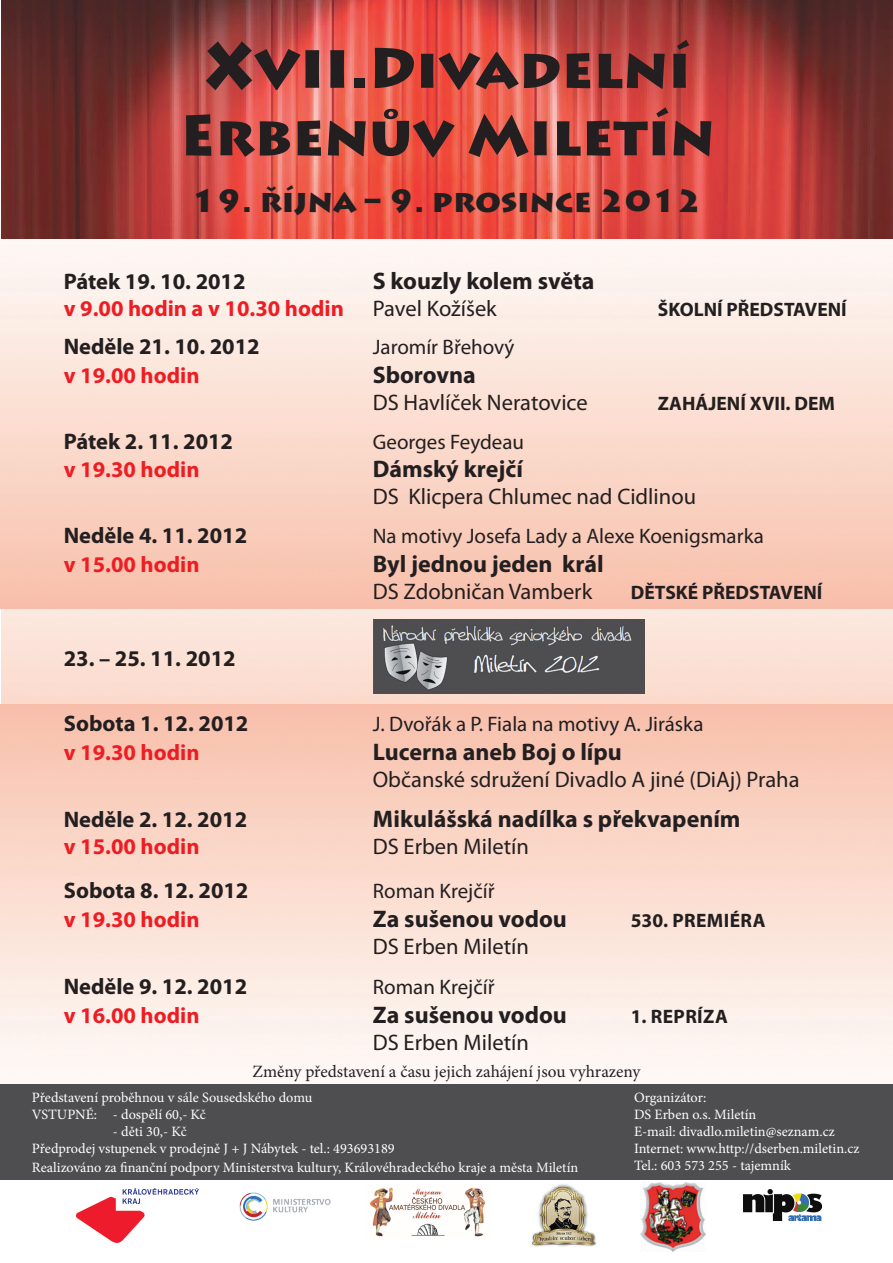
<style>
.page{position:relative;width:893px;height:1263px;background:#fff}
.page>*{position:absolute;margin:0;border:0;box-sizing:border-box;transform-origin:0 0}
.t1{font:900 56.25px/67.5px "Lithos Pro";color:#231f20;text-align:center}
.t2{font:900 31.5px "Lithos Pro";color:#231f20}
.t3{font:700 24px "Myriad Pro";color:#231f20}
.t4{font:22.5px "Myriad Pro";color:#231f20}
.t5{font:700 22.5px "Myriad Pro";color:#231f20}
.t6{font:700 22.5px "Myriad Pro";color:#ee1d23}
.t7{font:21px "Myriad Pro";color:#231f20}
.t8{font:700 19.5px "Myriad Pro";color:#231f20}
.t9{font:17.25px "Minion Pro";color:#231f20}
.t10{font:14.25px/17.1px "Minion Pro";color:#fff}
.s1{font-size:62.25px}
</style>
<div class="page">
<img style="left:1px;top:608px;width:892px;height:97px">
<img style="left:0;top:238px;width:893px;height:370px">
<img style="left:1px;top:0;width:892px;height:238px">
<div style="left:0;top:1084px;width:893px;height:96px;background:#4e4e51"></div>
<img style="left:76px;top:1188px;width:122px;height:54px">
<img style="left:528px;top:1183px;width:69px;height:64px">
<img style="left:641px;top:1182px;width:64px;height:69px">
<img style="left:743px;top:1189px;width:78px;height:32px">
<img style="left:239px;top:1192px;width:92px;height:29px">
<img style="left:369px;top:1187px;width:117px;height:50px">
<img style="left:373px;top:620px;width:271px;height:73px">
<h1 class="t1" style="left:180px;top:36px;width:536px"><span class="s1">Xvii.</span>Divadelní<br>Erbenův Miletín</h1>
<h2 class="t2" style="left:191px;top:182px;width:513px">19. října – 9. prosince 2012</h2>
<h3 class="t5" style="left:64px;top:267px;width:183px">Pátek 19. 10. 2012</h3>
<h3 class="t3" style="left:373px;top:265px;width:223px">S kouzly kolem světa</h3>
<h3 class="t6" style="left:64px;top:294px;width:282px">v 9.00 hodin a v 10.30 hodin</h3>
<h3 class="t4" style="left:373px;top:295px;width:126px">Pavel Kožíšek</h3>
<h3 class="t8" style="left:658px;top:297px;width:190px">ŠKOLNÍ PŘEDSTAVENÍ</h3>
<h3 class="t5" style="left:64px;top:332px;width:197px">Neděle 21. 10. 2012</h3>
<h3 class="t7" style="left:373px;top:334px;width:143px">Jaromír Břehový</h3>
<h3 class="t6" style="left:64px;top:361px;width:137px">v 19.00 hodin</h3>
<h3 class="t3" style="left:373px;top:359px;width:105px">Sborovna</h3>
<h3 class="t4" style="left:373px;top:388px;width:217px">DS Havlíček Neratovice</h3>
<h3 class="t8" style="left:658px;top:391px;width:179px">ZAHÁJENÍ XVII. DEM</h3>
<h3 class="t5" style="left:64px;top:426px;width:171px">Pátek 2. 11. 2012</h3>
<h3 class="t7" style="left:373px;top:429px;width:153px">Georges Feydeau</h3>
<h3 class="t6" style="left:64px;top:455px;width:137px">v 19.30 hodin</h3>
<h3 class="t3" style="left:373px;top:454px;width:152px">Dámský krejčí</h3>
<h3 class="t4" style="left:373px;top:483px;width:325px">DS Klicpera Chlumec nad Cidlinou</h3>
<h3 class="t5" style="left:64px;top:520px;width:185px">Neděle 4. 11. 2012</h3>
<h3 class="t7" style="left:373px;top:523px;width:393px">Na motivy Josefa Lady a Alexe Koenigsmarka</h3>
<h3 class="t6" style="left:64px;top:549px;width:137px">v 15.00 hodin</h3>
<h3 class="t3" style="left:373px;top:548px;width:232px">Byl jednou jeden král</h3>
<h3 class="t4" style="left:373px;top:577px;width:221px">DS Zdobničan Vamberk</h3>
<h3 class="t8" style="left:631px;top:579px;width:193px">DĚTSKÉ PŘEDSTAVENÍ</h3>
<h3 class="t5" style="left:64px;top:643px;width:173px">23. – 25. 11. 2012</h3>
<h3 class="t5" style="left:64px;top:709px;width:186px">Sobota 1. 12. 2012</h3>
<h3 class="t7" style="left:373px;top:711px;width:332px">J. Dvořák a P. Fiala na motivy A. Jiráska</h3>
<h3 class="t6" style="left:64px;top:738px;width:137px">v 19.30 hodin</h3>
<h3 class="t3" style="left:373px;top:736px;width:251px">Lucerna aneb Boj o lípu</h3>
<h3 class="t4" style="left:373px;top:766px;width:428px">Občanské sdružení Divadlo A jiné (DiAj) Praha</h3>
<h3 class="t5" style="left:64px;top:804px;width:185px">Neděle 2. 12. 2012</h3>
<h3 class="t3" style="left:373px;top:803px;width:369px">mikulášská nadílka s překvapením</h3>
<h3 class="t6" style="left:64px;top:831px;width:137px">v 15.00 hodin</h3>
<h3 class="t4" style="left:373px;top:832px;width:158px">DS Erben Miletín</h3>
<h3 class="t5" style="left:64px;top:875px;width:186px">Sobota 8. 12. 2012</h3>
<h3 class="t7" style="left:373px;top:878px;width:123px">Roman Krejčíř</h3>
<h3 class="t6" style="left:64px;top:904px;width:137px">v 19.30 hodin</h3>
<h3 class="t3" style="left:373px;top:903px;width:196px">Za sušenou vodou</h3>
<h3 class="t8" style="left:631px;top:907px;width:77px">530. premié</h3>
<h3 class="t8" style="left:741px;top:907px;width:24px">ra</h3>
<h3 class="t4" style="left:373px;top:932px;width:158px">DS Erben Miletín</h3>
<h3 class="t5" style="left:64px;top:972px;width:185px">Neděle 9. 12. 2012</h3>
<h3 class="t7" style="left:373px;top:974px;width:123px">Roman Krejčíř</h3>
<h3 class="t6" style="left:64px;top:1000px;width:137px">v 16.00 hodin</h3>
<h3 class="t3" style="left:373px;top:999px;width:196px">Za sušenou vodou</h3>
<h3 class="t8" style="left:631px;top:1003px;width:78px">1. repríza</h3>
<h3 class="t4" style="left:373px;top:1028px;width:158px">DS Erben Miletín</h3>
<p class="t9" style="left:253px;top:1059px;width:389px">Změny představení a času jejich zahájení jsou vyhrazeny</p>
<p class="t10" style="left:32px;top:1089px;width:282px">Představení proběhnou v sále Sousedského domu<br>VSTUPNÉ: - dospělí 60,- Kč</p>
<p class="t10" style="left:32px;top:1123px;width:364px;text-indent:81px">- děti 30,- Kč<br>Předprodej vstupenek v prodejně J + J Nábytek - tel.: 493693189</p>
<p class="t10" style="left:32px;top:1159px;width:548px">Realizováno za finanční podpory Ministerstva kultury, Královéhradeckého kraje a města Miletín</p>
<p class="t10" style="left:634px;top:1089px;width:227px">Organizátor:<br>DS Erben o.s. Miletín<br>E-mail: divadlo.miletin@seznam.cz<br>Internet: www.http://dserben.miletin.cz<br>Tel.: 603 573 255 - tajemník</p>
</div>
